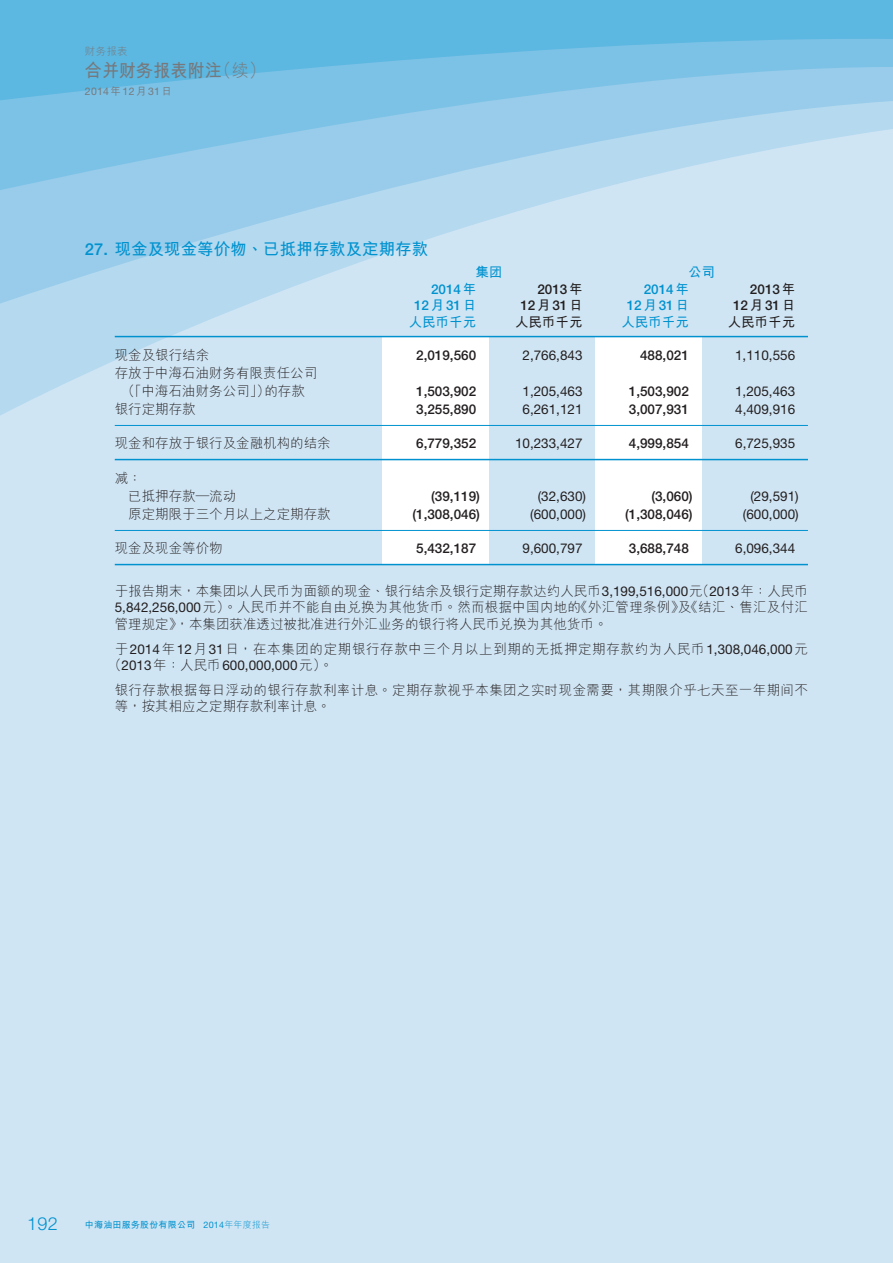
<style>
.page{position:relative;width:893px;height:1263px;background:#d0e5f4}
.page>*{position:absolute;margin:0;border:0;box-sizing:border-box;transform-origin:0 0}
.t1{font:18px "M Hei HKS Bold E Ten B5 H";color:#77787b;scale:.95 1}
.t2{font:300 18px "Helvetica Neue LT Std";color:#0092cf}
.t3{font:16.5px "M Hei HKS Bold E Ten B5 H";color:#0092cf}
.t4{font:13.5px/18px "M Hei HKS Light E Ten B5 H";color:#231f20;text-align:center}
.t5{font:13.5px "Helvetica Neue LT Std";color:#231f20}
.t6{font:500 13.5px "Helvetica Neue LT Std";color:#231f20}
.t7{font:13.5px/16.5px "M Hei HKS Light E Ten B5 H";letter-spacing:.03em;color:#231f20}
.t8{font:13.5px "M Hei HKS Light E Ten B5 H";letter-spacing:.045em;color:#231f20}
.t9{font:500 13.5px "Helvetica Neue LT Std";color:#0092cf}
.t10{font:13.5px "M Hei HKS Bold E Ten B5 H";color:#0092cf}
.t11{font:13.5px "M Hei HKS Bold E Ten B5 H";color:#231f20}
.t12{font:10.5px "Helvetica Neue LT Std";letter-spacing:.02em;color:#77787b}
.t13{font:10.5px "M Hei HKS Light E Ten B5 H";color:#77787b}
.t14{font:9px "M Hei HKS Bold E Ten B5 H";letter-spacing:.02em;color:#0092cf}
.s1{font-family:"M Hei HKS Light E Ten B5 H"}
.s2{font-family:"M Hei HKS Medium E Ten B5 H"}
.s3{font-family:"Helvetica Neue LT Std";font-weight:500}
.s4{font-family:"M Hei HKS Bold E Ten B5 H";font-weight:400}
.s5{font-family:"Helvetica Neue LT Std"}
</style>
<div class="page">
<svg style="left:0;top:311px;width:808px;height:116px"></svg>
<svg style="left:0;top:195px;width:574px;height:116px"></svg>
<svg style="left:0;top:103px;width:893px;height:92px;background:#9fcfeb"></svg>
<svg style="left:0;top:0;width:893px;height:103px;background:#6bbce3"></svg>
<div style="left:595px;top:336px;width:107px;height:228px;background:#fff"></div>
<div style="left:383px;top:336px;width:106px;height:228px;background:#fff"></div>
<hr style="left:115px;top:336px;width:693px;height:1px;background:#0092cf">
<hr style="left:115px;top:425px;width:693px;height:1px;background:#0092cf">
<hr style="left:115px;top:459px;width:693px;height:1px;background:#0092cf">
<hr style="left:115px;top:530px;width:693px;height:1px;background:#0092cf">
<hr style="left:115px;top:564px;width:693px;height:1px;background:#0092cf">
<p class="t13" style="left:85px;top:47px;width:44px">財務報表</p>
<h1 class="t1" style="left:85px;top:64px;width:192px">合並財務報表附註<span class="s1">（續）</span></h1>
<p class="t12" style="left:85px;top:88px;width:89px">2014<span class="s2">年</span>12<span class="s2">月</span>31<span class="s2">日</span></p>
<p class="t3" style="left:85px;top:243px;width:345px"><span class="s3">27.</span> 現金及現金等價物、已抵押存款及定期存款</p>
<p class="t10" style="left:475px;top:267px;width:28px">集團</p>
<p class="t10" style="left:688px;top:267px;width:28px">公司</p>
<p class="t9" style="left:431px;top:284px;width:47px">2014<span class="s4">年</span></p>
<p class="t6" style="left:537px;top:284px;width:47px">2013<span class="s4">年</span></p>
<p class="t9" style="left:644px;top:284px;width:47px">2014<span class="s4">年</span></p>
<p class="t6" style="left:750px;top:284px;width:47px">2013<span class="s4">年</span></p>
<p class="t9" style="left:414px;top:300px;width:64px">12<span class="s4">月</span>31<span class="s4">日</span></p>
<p class="t6" style="left:520px;top:300px;width:64px">12<span class="s4">月</span>31<span class="s4">日</span></p>
<p class="t9" style="left:627px;top:300px;width:64px">12<span class="s4">月</span>31<span class="s4">日</span></p>
<p class="t6" style="left:733px;top:300px;width:64px">12<span class="s4">月</span>31<span class="s4">日</span></p>
<p class="t10" style="left:409px;top:316px;width:69px">人民幣千元</p>
<p class="t11" style="left:515px;top:316px;width:69px">人民幣千元</p>
<p class="t10" style="left:621px;top:316px;width:69px">人民幣千元</p>
<p class="t11" style="left:728px;top:316px;width:69px">人民幣千元</p>
<p class="t4" style="left:115px;top:347px;width:96px">現金及銀行結余</p>
<p class="t6" style="left:416px;top:350px;width:62px">2,019,560</p>
<p class="t5" style="left:522px;top:350px;width:62px">2,766,843</p>
<p class="t6" style="left:640px;top:350px;width:50px">488,021</p>
<p class="t5" style="left:735px;top:350px;width:62px">1,110,556</p>
<p class="t4" style="left:115px;top:365px;width:204px">存放於中海石油財務有限責任公司（「中海石油財務公司」）的存款</p>
<p class="t6" style="left:416px;top:386px;width:62px">1,503,902</p>
<p class="t5" style="left:522px;top:386px;width:62px">1,205,463</p>
<p class="t6" style="left:629px;top:386px;width:62px">1,503,902</p>
<p class="t5" style="left:735px;top:386px;width:62px">1,205,463</p>
<p class="t4" style="left:115px;top:401px;width:82px">銀行定期存款</p>
<p class="t6" style="left:416px;top:404px;width:62px">3,255,890</p>
<p class="t5" style="left:522px;top:404px;width:62px">6,261,121</p>
<p class="t6" style="left:629px;top:404px;width:62px">3,007,931</p>
<p class="t5" style="left:735px;top:404px;width:62px">4,409,916</p>
<p class="t4" style="left:115px;top:436px;width:217px">現金和存放於銀行及金融機構的結余</p>
<p class="t6" style="left:416px;top:438px;width:62px">6,779,352</p>
<p class="t5" style="left:515px;top:438px;width:69px">10,233,427</p>
<p class="t6" style="left:629px;top:438px;width:62px">4,999,854</p>
<p class="t5" style="left:735px;top:438px;width:62px">6,725,935</p>
<p class="t4" style="left:115px;top:470px;width:123px;text-align:left">減：<br>　已抵押存款—流動</p>
<p class="t6" style="left:431px;top:491px;width:50px">(39,119)</p>
<p class="t5" style="left:538px;top:491px;width:50px">(32,630)</p>
<p class="t6" style="left:651px;top:491px;width:43px">(3,060)</p>
<p class="t5" style="left:750px;top:491px;width:50px">(29,591)</p>
<p class="t4" style="left:115px;top:506px;width:217px">　原定期限於三個月以上之定期存款</p>
<p class="t6" style="left:412px;top:509px;width:69px">(1,308,046)</p>
<p class="t5" style="left:530px;top:509px;width:57px">(600,000)</p>
<p class="t6" style="left:625px;top:509px;width:69px">(1,308,046)</p>
<p class="t5" style="left:743px;top:509px;width:57px">(600,000)</p>
<p class="t4" style="left:115px;top:541px;width:109px">現金及現金等價物</p>
<p class="t6" style="left:416px;top:543px;width:62px">5,432,187</p>
<p class="t5" style="left:522px;top:543px;width:62px">9,600,797</p>
<p class="t6" style="left:629px;top:543px;width:62px">3,688,748</p>
<p class="t5" style="left:735px;top:543px;width:62px">6,096,344</p>
<p class="t4" style="left:115px;top:584px;width:695px;line-height:16.5px;text-align:justify">於報告期末，本集團以人民幣為面額的現金、銀行結余及銀行定期存款達約人民幣<span class="s5">3,199,516,000</span>元（<span class="s5">2013</span>年：人民幣<span class="s5">5,842,256,000</span>元）。人民幣並不能自由兌換為其他貨幣。然而根據中國內地的《外匯管理條例》及《結匯、售匯及付匯管理規定》，本集團獲准透過被批准進行外匯業務的銀行將人民幣兌換為其他貨幣。</p>
<p class="t8" style="left:115px;top:643px;width:695px">於<span class="s5">2014</span>年<span class="s5">12</span>月<span class="s5">31</span>日，在本集團的定期銀行存款中三個月以上到期的無抵押定期存款約為人民幣<span class="s5">1,308,046,000</span>元</p>
<p class="t5" style="left:108px;top:660px;width:226px"><span class="s1">（</span>2013<span class="s1">年：人民幣</span>600,000,000<span class="s1">元）。</span></p>
<p class="t7" style="left:115px;top:683px;width:695px">銀行存款根據每日浮動的銀行存款利率計息。定期存款視乎本集團之實時現金需要，其期限介乎七天至一年期間不等，按其相應之定期存款利率計息。</p>
<h1 class="t2" style="left:27px;top:1218px;width:32px">192</h1>
<p class="t14" style="left:85px;top:1221px;width:187px">中海油田服務股份有限公司 <span class="s5">2014</span><span class="s1">年年度報告</span></p>
</div>
